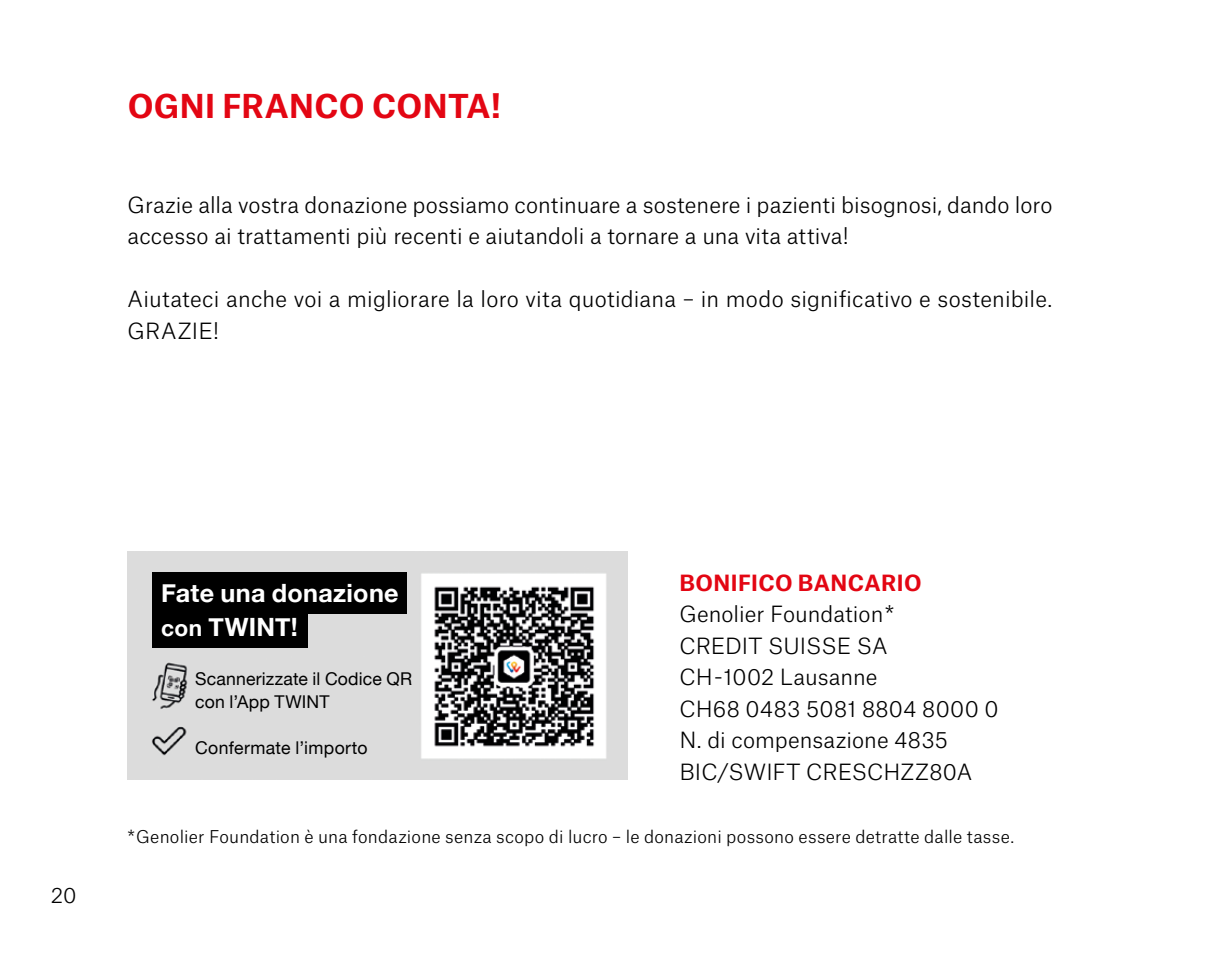
<style>
.page{position:relative;width:1212px;height:957px;background:#fff}
.page>*{position:absolute;margin:0;border:0;box-sizing:border-box;transform-origin:0 0}
.t1{font:700 31.5px "Atlas Grotesk";letter-spacing:.01em;color:#e30613}
.t2{font:700 25.2px "Helvetica Neue";letter-spacing:.01em;color:#fff}
.t3{font:300 21.38px/31.5px "Atlas Grotesk";letter-spacing:.005em;color:#000}
.t4{font:700 21.38px "Atlas Grotesk";letter-spacing:.02em;color:#e30613}
.t5{font:300 20.25px "Atlas Grotesk";color:#000}
.t6{font:17.55px/22.7px "Helvetica Neue";letter-spacing:.01em;color:#000}
.t7{font:300 16.88px "Atlas Grotesk";letter-spacing:.01em;color:#000}
.s1{font-size:22.72px}
</style>
<div class="page">
<img style="left:128px;top:551px;width:499px;height:228px">
<div style="left:153px;top:604px;width:155px;height:43px;background:#000"></div>
<div style="left:153px;top:573px;width:254px;height:41px;background:#000"></div>
<h1 class="t1" style="left:128px;top:80px;width:375px">OGNI FRANCO CONTA!</h1>
<p class="t3" style="left:128px;top:187px;width:926px">Grazie alla vostra donazione possiamo continuare a sostenere i pazienti bisognosi, dando loro accesso ai trattamenti più recenti e aiutandoli a tornare a una vita attiva!</p>
<p class="t3" style="left:128px;top:281px;width:926px">Aiutateci anche voi a migliorare la loro vita quotidiana – in modo significativo e sostenibile.<br>GRAZIE!</p>
<p class="t5" style="left:51px;top:879px;width:27px">20</p>
<p class="t2" style="left:161px;top:573px;width:239px">Fate una donazione</p>
<p class="t2" style="left:161px;top:607px;width:138px"><span class="s1">con</span> TWINT!</p>
<p class="t6" style="left:195px;top:668px;width:219px">Scannerizzate il Codice QR con l’App TWINT</p>
<p class="t6" style="left:195px;top:737px;width:174px">Confermate l’importo</p>
<p class="t4" style="left:679px;top:565px;width:244px">BONIFICO BANCARIO</p>
<p class="t3" style="left:679px;top:596px;width:321px">Genolier Foundation *<br>CREDIT SUISSE SA<br>CH -1002 Lausanne<br>CH68 0483 5081 8804 8000 0<br>N. di compensazione 4835<br>BIC/SWIFT CRESCHZZ80A</p>
<p class="t7" style="left:128px;top:824px;width:888px">* Genolier Foundation è una fondazione senza scopo di lucro – le donazioni possono essere detratte dalle tasse.</p>
</div>
